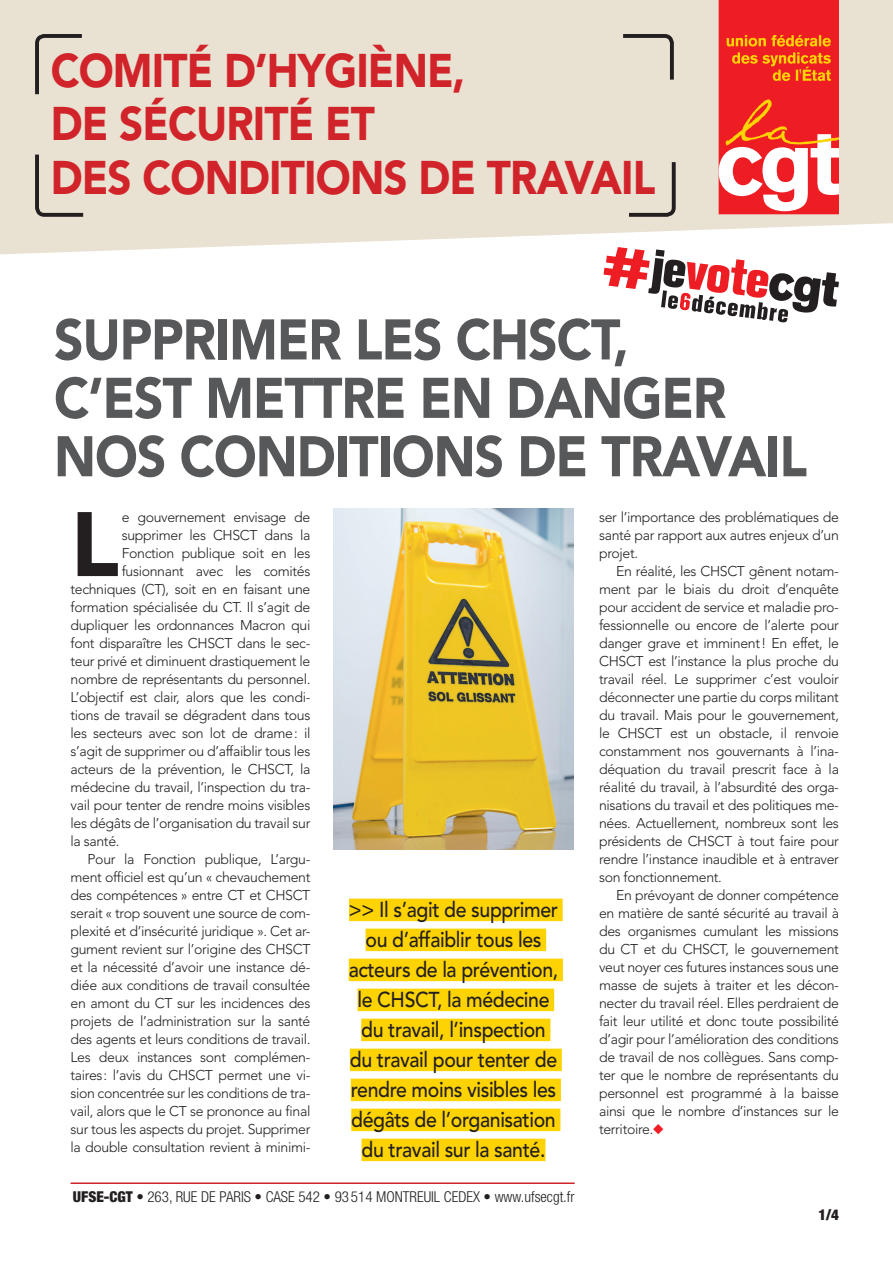
<style>
.page{position:relative;width:893px;height:1263px;background:#fff}
.page>*{position:absolute;margin:0;border:0;box-sizing:border-box;transform-origin:0 0}
.t1{font:900 90.3px "Avenir LT Std";color:#231f20}
.t2{font:900 56.7px/58.3px "Avenir LT Std";letter-spacing:-.02em;color:#57585a;scale:.91 1}
.t3{font:900 46.8px "Avenir LT Std";letter-spacing:-.02em;color:#d1232a;scale:.9 1}
.CHAPO_AVENIR_14{font:500 21.45px/30px "Avenir LT Std";letter-spacing:-.02em;color:#231f20;text-align:center;scale:.91 1}
.t4{font:300 condensed 15px "Helvetica Neue LT Std";color:#231f20}
.t5{font:900 condensed 15px "Helvetica Neue LT Std";color:#231f20}
.t6{font:300 14.1px/18px "Avenir LT Std";letter-spacing:-.025em;color:#231f20;text-align:justify}
.s1{font-weight:900}
.s2{color:#ee1d23}
</style>
<div class="page">
<div style="left:0;top:0;width:893px;height:254px;background:#e9e1d1"></div>
<img style="left:333px;top:509px;width:240px;height:341px">
<svg style="left:619px;top:32px;width:57px;height:52px"></svg>
<svg style="left:33px;top:32px;width:53px;height:66px"></svg>
<svg style="left:33px;top:151px;width:54px;height:68px"></svg>
<svg style="left:625px;top:158px;width:53px;height:61px"></svg>
<hr style="left:71px;top:1182px;width:504px;height:2px;background:#d1232a">
<div style="left:349px;top:898px;width:214px;height:23px;background:#fed304"></div>
<div style="left:365px;top:928px;width:181px;height:23px;background:#fed304"></div>
<div style="left:349px;top:958px;width:214px;height:23px;background:#fed304"></div>
<div style="left:358px;top:988px;width:196px;height:23px;background:#fed304"></div>
<div style="left:361px;top:1018px;width:189px;height:23px;background:#fed304"></div>
<div style="left:350px;top:1048px;width:212px;height:23px;background:#fed304"></div>
<div style="left:351px;top:1078px;width:210px;height:23px;background:#fed304"></div>
<div style="left:351px;top:1108px;width:209px;height:23px;background:#fed304"></div>
<div style="left:362px;top:1138px;width:183px;height:23px;background:#fed304"></div>
<svg style="left:719px;top:0;width:120px;height:214px"></svg>
<svg style="left:604px;top:247px;width:235px;height:75px"></svg>
<p class="t3" style="left:51px;top:42px;width:462px">COMITÉ D’HYGIÈNE,</p>
<p class="t3" style="left:51px;top:96px;width:362px">DE SÉCURITÉ ET</p>
<p class="t3" style="left:51px;top:149px;width:673px">DES CONDITIONS DE TRAVAIL</p>
<p class="t2" style="left:54px;top:310px;width:633px">SUPPRIMER LES CHSCT,</p>
<p class="t2" style="left:54px;top:369px;width:829px">C’EST METTRE EN DANGER<br>NOS CONDITIONS DE TRAVAIL</p>
<p class="t1" style="left:71px;top:490px;width:50px">L</p>
<p class="t6" style="left:122px;top:508px;width:190px">e gouvernement envisage de</p>
<p class="t6" style="left:122px;top:526px;width:190px">supprimer les CHSCT dans la</p>
<p class="t6" style="left:122px;top:544px;width:190px">Fonction publique soit en les</p>
<p class="t6" style="left:122px;top:562px;width:190px">fusionnant avec les comités</p>
<p class="t6" style="left:71px;top:580px;width:241px">techniques (CT), soit en en faisant une</p>
<p class="t6" style="left:71px;top:598px;width:241px">formation spécialisée du CT. Il s’agit de</p>
<p class="t6" style="left:71px;top:616px;width:241px">dupliquer les ordonnances Macron qui</p>
<p class="t6" style="left:71px;top:634px;width:241px">font disparaître les CHSCT dans le sec-</p>
<p class="t6" style="left:71px;top:652px;width:241px">teur privé et diminuent drastiquement le</p>
<p class="t6" style="left:71px;top:670px;width:241px">nombre de représentants du personnel.</p>
<p class="t6" style="left:71px;top:688px;width:241px">L’objectif est clair, alors que les condi-</p>
<p class="t6" style="left:71px;top:706px;width:241px">tions de travail se dégradent dans tous</p>
<p class="t6" style="left:71px;top:724px;width:241px">les secteurs avec son lot de drame: il</p>
<p class="t6" style="left:71px;top:742px;width:241px">s’agit de supprimer ou d’affaiblir tous les</p>
<p class="t6" style="left:71px;top:760px;width:241px">acteurs de la prévention, le CHSCT, la</p>
<p class="t6" style="left:71px;top:778px;width:241px">médecine du travail, l’inspection du tra-</p>
<p class="t6" style="left:71px;top:796px;width:241px">vail pour tenter de rendre moins visibles</p>
<p class="t6" style="left:71px;top:814px;width:241px">les dégâts de l’organisation du travail sur</p>
<p class="t6" style="left:71px;top:832px;width:50px">la santé.</p>
<p class="t6" style="left:71px;top:850px;width:241px;text-indent:17px">Pour la Fonction publique, L’argu&shy;ment officiel est qu’un « chevauchement des compétences » entre CT et CHSCT serait « trop souvent une source de com&shy;plexité et d’insécurité juridique ». Cet ar&shy;gument revient sur l’origine des CHSCT et la nécessité d’avoir une instance dé&shy;diée aux conditions de travail consultée en amont du CT sur les incidences des projets de l’administration sur la santé des agents et leurs conditions de travail.<br>Les deux instances sont complémen&shy;taires: l’avis du CHSCT permet une vi&shy;sion concentrée sur les conditions de tra&shy;vail, alors que le CT se prononce au final sur tous les aspects du projet. Supprimer la double consultation revient à minimi-</p>
<p class="CHAPO_AVENIR_14" style="left:349px;top:895px;width:232px">&gt;&gt; Il s’agit de supprimer ou d’affaiblir tous les acteurs de la prévention, le CHSCT, la médecine du travail, l’inspection du travail pour tenter de rendre moins visibles les dégâts de l’organisation du travail sur la santé.</p>
<p class="t4" style="left:73px;top:1188px;width:503px"><span class="s1">UFSE-CGT</span> • 263, RUE DE PARIS • CASE 542 • 93 514 MONTREUIL CEDEX • www.ufsecgt.fr</p>
<p class="t6" style="left:599px;top:508px;width:241px">ser l’importance des problématiques de santé par rapport aux autres enjeux d’un projet.</p>
<p class="t6" style="left:599px;top:562px;width:241px;text-indent:17px">En réalité, les CHSCT gênent notam&shy;ment par le biais du droit d’enquête pour accident de service et maladie pro&shy;fessionnelle ou encore de l’alerte pour danger grave et imminent! En effet, le CHSCT est l’instance la plus proche du travail réel. Le supprimer c’est vouloir déconnecter une partie du corps militant du travail. Mais pour le gouvernement, le CHSCT est un obstacle, il renvoie constamment nos gouvernants à l’ina&shy;déquation du travail prescrit face à la réalité du travail, à l’absurdité des orga&shy;nisations du travail et des politiques me&shy;nées. Actuellement, nombreux sont les présidents de CHSCT à tout faire pour rendre l’instance inaudible et à entraver son fonctionnement.</p>
<p class="t6" style="left:599px;top:886px;width:241px;text-indent:17px">En prévoyant de donner compétence en matière de santé sécurité au travail à des organismes cumulant les missions du CT et du CHSCT, le gouvernement veut noyer ces futures instances sous une masse de sujets à traiter et les décon&shy;necter du travail réel. Elles perdraient de fait leur utilité et donc toute possibilité d’agir pour l’amélioration des conditions de travail de nos collègues. Sans comp&shy;ter que le nombre de représentants du personnel est programmé à la baisse ainsi que le nombre d’instances sur le territoire.<span class="s2">◆</span></p>
<p class="t5" style="left:818px;top:1205px;width:22px">1/4</p>
</div>
